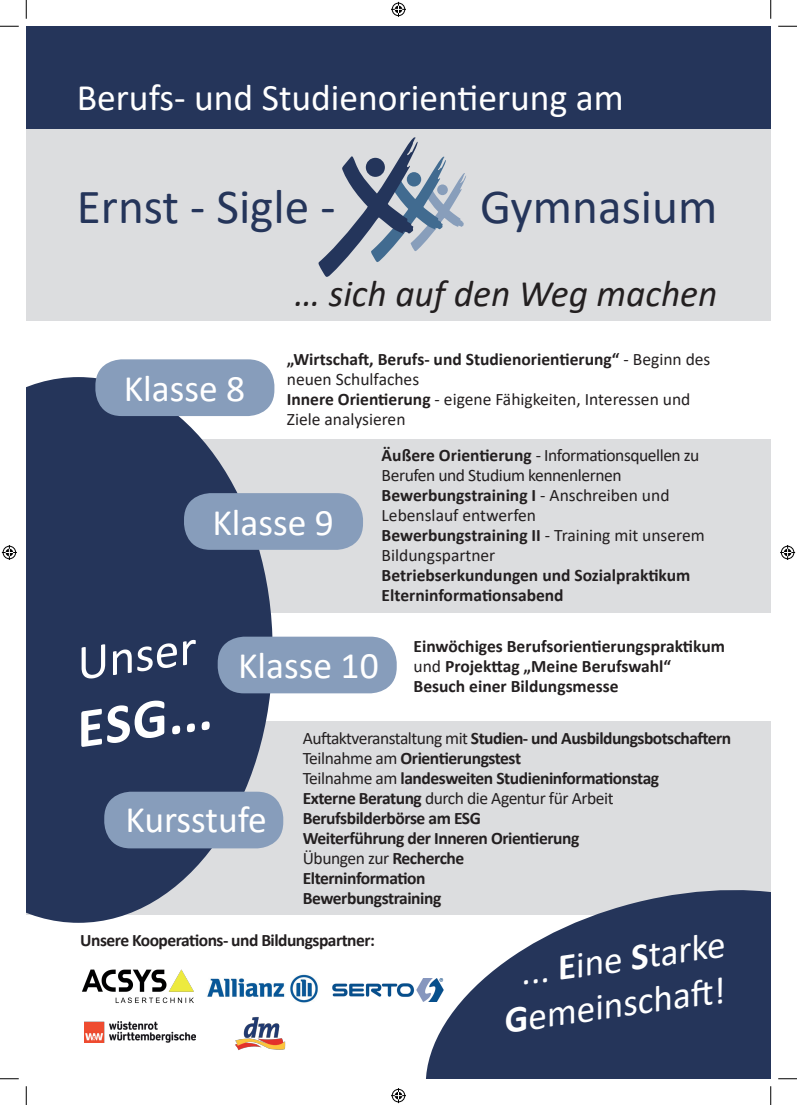
<style>
.page{position:relative;width:797px;height:1105px;background:#fff}
.page>*{position:absolute;margin:0;border:0;box-sizing:border-box;transform-origin:0 0}
.t1{font:700 55.75px "Calibri";color:#fff}
.t2{font:50px "Calibri";color:#fff}
.t3{font:49.25px "Calibri";color:#25355a}
.t4{font:37.5px/45px "Calibri";color:#fff;text-align:right}
.t5{font:italic 37.5px "Calibri";color:#231f20}
.t6{font:700 17.5px/20px "Calibri";letter-spacing:-.025em;color:#231f20}
.t7{font:17.5px/20px "Calibri";letter-spacing:-.025em;color:#231f20}
.t8{font:700 17.5px/20px "Calibri";color:#231f20}
.t9{font:17.5px/20px "Calibri";color:#231f20}
.t10{font:2.88px "Calibri";color:#231f20}
.s1{font-weight:700}
.s2{font-weight:400}
</style>
<div class="page">
<div style="left:26px;top:721px;width:744px;height:193px;background:#dcdddf"></div>
<div style="left:26px;top:439px;width:744px;height:174px;background:#dcdddf"></div>
<div style="left:26px;top:127px;width:744px;height:193px;background:#dcdddf"></div>
<div style="left:26px;top:26px;width:744px;height:103px;background:#25355a"></div>
<svg style="left:318px;top:137px;width:148px;height:140px"></svg>
<svg style="left:26px;top:377px;width:247px;height:546px;background:#3e4c6c"></svg>
<div style="left:95px;top:359px;width:179px;height:57px;background:#879dbb;border-radius:26px"></div>
<div style="left:184px;top:493px;width:179px;height:57px;background:#879dbb;border-radius:26px"></div>
<div style="left:218px;top:637px;width:179px;height:56px;background:#879dbb;border-radius:26px"></div>
<div style="left:104px;top:792px;width:179px;height:56px;background:#879dbb;border-radius:26px"></div>
<svg style="left:408px;top:890px;width:362px;height:189px;fill:#25355a"></svg>
<img style="left:84px;top:1022px;width:111px;height:20px">
<img style="left:82px;top:969px;width:112px;height:35px">
<img style="left:207px;top:974px;width:111px;height:29px">
<img style="left:235px;top:1017px;width:50px;height:33px">
<img style="left:332px;top:978px;width:112px;height:24px">
<svg style="left:0;top:25px;width:19px;height:2px"></svg>
<svg style="left:778px;top:25px;width:19px;height:2px"></svg>
<svg style="left:0;top:1078px;width:19px;height:1px"></svg>
<svg style="left:778px;top:1078px;width:19px;height:1px"></svg>
<svg style="left:25px;top:0;width:2px;height:19px"></svg>
<svg style="left:25px;top:1086px;width:2px;height:19px"></svg>
<svg style="left:770px;top:0;width:1px;height:19px"></svg>
<svg style="left:770px;top:1086px;width:1px;height:19px"></svg>
<svg style="left:391px;top:2px;width:15px;height:15px"></svg>
<svg style="left:391px;top:1088px;width:15px;height:15px"></svg>
<svg style="left:2px;top:545px;width:15px;height:15px"></svg>
<svg style="left:780px;top:545px;width:15px;height:15px"></svg>
<h3 class="t4" style="left:77px;top:74px;width:548px">Berufs- und Studienorientierung am</h3>
<h3 class="t3" style="left:77px;top:173px;width:260px">Ernst - Sigle -</h3>
<h3 class="t3" style="left:480px;top:173px;width:239px">Gymnasium</h3>
<h3 class="t5" style="left:294px;top:267px;width:424px">… sich auf den Weg machen</h3>
<p class="t9" style="left:287px;top:349px;width:425px"><span class="s1">„Wirtschaft, Berufs- und Studienorientierung“</span> - Beginn des neuen Schulfaches<br><span class="s1">Innere Orientierung</span> - eigene Fähigkeiten, Interessen und Ziele analysieren</p>
<p class="t7" style="left:381px;top:445px;width:325px"><span class="s1">Äußere Orientierung</span> - Informationsquellen zu Berufen und Studium kennenlernen <span class="s1">Bewerbungstraining I</span> - Anschreiben und Lebenslauf entwerfen<br><span class="s1">Bewerbungstraining II</span> - Training mit unserem Bildungspartner</p>
<p class="t8" style="left:381px;top:565px;width:310px">Betriebserkundungen und Sozialpraktikum<br>Elterninformationsabend</p>
<p class="t8" style="left:413px;top:635px;width:313px">Einwöchiges Berufsorientierungspraktikum <span class="s2">und</span> Projekttag „Meine Berufswahl“<br>Besuch einer Bildungsmesse</p>
<h3 class="t4" style="left:124px;top:365px;width:123px">Klasse 8</h3>
<h3 class="t4" style="left:212px;top:499px;width:123px">Klasse 9</h3>
<h2 class="t2" style="left:70px;top:629px;width:122px;rotate:-8deg">Unser</h2>
<h1 class="t1" style="left:69px;top:690px;width:138px;rotate:-8deg">ESG...</h1>
<h3 class="t4" style="left:238px;top:642px;width:142px">Klasse 10</h3>
<p class="t6" style="left:303px;top:728px;width:430px"><span class="s2">Auftaktveranstaltung mit</span> Studien- und Ausbildungsbotschaftern <span class="s2">Teilnahme am</span> Orientierungstest<br><span class="s2">Teilnahme am</span> landesweiten Studieninformationstag<br>Externe Beratung <span class="s2">durch die Agentur für Arbeit </span>Berufsbilderbörse am ESG<br>Weiterführung der Inneren Orientierung<br><span class="s2">Übungen zur</span> Recherche<br>Elterninformation<br>Bewerbungstraining</p>
<p class="t6" style="left:80px;top:930px;width:296px">Unsere Kooperations- und Bildungspartner:</p>
<h3 class="t4" style="left:125px;top:796px;width:143px">Kursstufe</h3>
<h3 class="t4" style="left:493px;top:953px;width:231px;rotate:-8deg">... <span class="s1">E</span>ine <span class="s1">S</span>tarke<br><span class="s1">G</span>emeinschaft !</h3>
<p class="t10" style="left:234px;top:943px;width:52px">Unsere Kooperations- und Bildungspartner</p>
</div>
